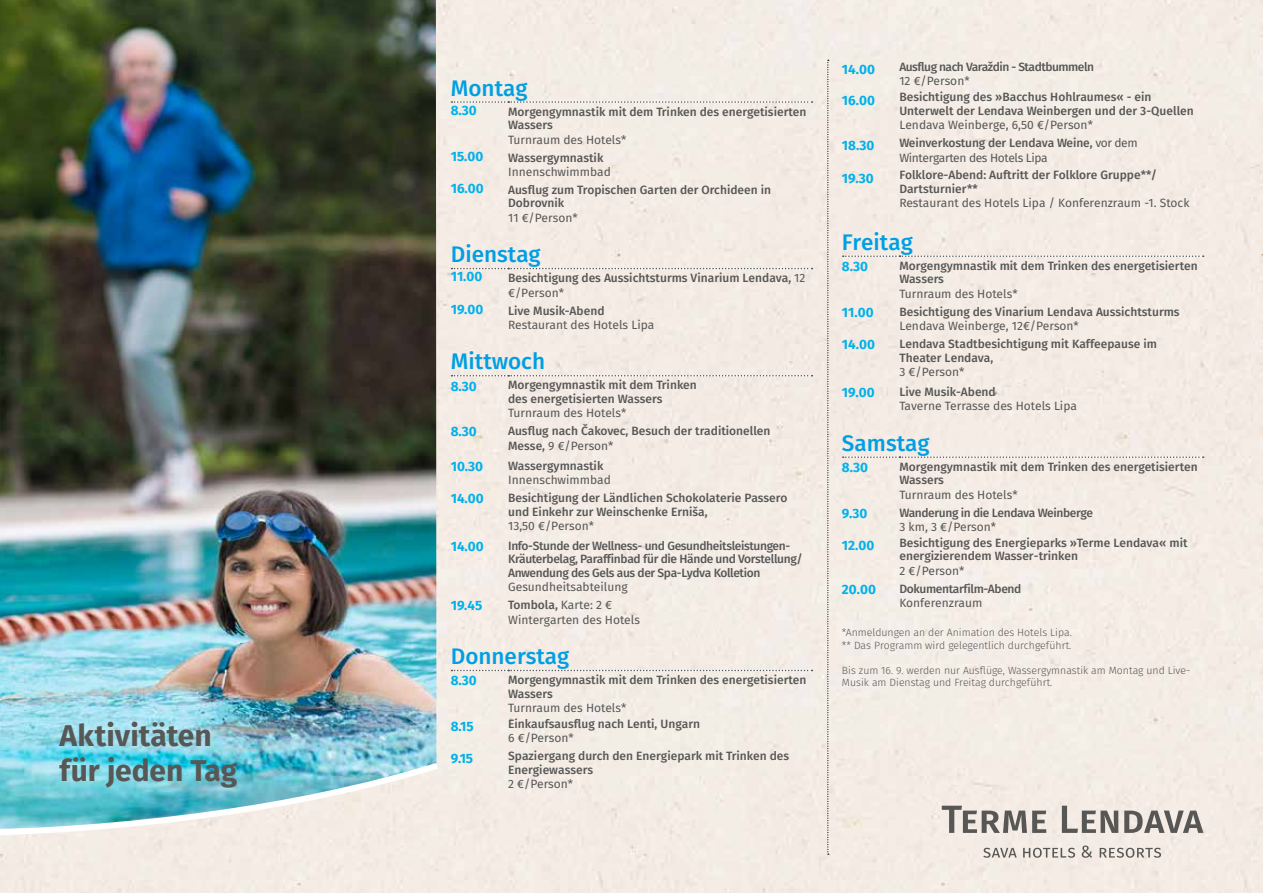
<style>
.page{position:relative;width:1263px;height:893px;background:#f4ece5}
.page>*{position:absolute;margin:0;border:0;box-sizing:border-box;transform-origin:0 0}
.t1{font:700 30px/34.5px "Fira Sans";letter-spacing:-.005em;color:#575756}
.t2{font:500 22.5px "Fira Sans";color:#009fe3}
.t3{font:700 13.5px "Fira Sans";color:#00b1eb}
.t4{font:500 12px/13.5px "Fira Sans";color:#575756}
.t5{font:12px/14.4px "Fira Sans";color:#575756}
.t6{font:500 12px/13.5px "Fira Sans";letter-spacing:-.03em;color:#575756}
.t7{font:12px/14.4px "Fira Sans";letter-spacing:-.03em;color:#575756}
.t8{font:500 12px "Fira Sans";letter-spacing:-.04em;color:#575756}
.t9{font:300 10.5px/12.6px "Fira Sans";color:#575756}
.s1{font-weight:400}
.s2{font-weight:500}
</style>
<div class="page">
<img style="left:0;top:0;width:436px;height:758px">
<img style="left:0;top:758px;width:445px;height:81px">
<svg style="left:827px;top:60px;width:2px;height:795px;background:#c1bbb5"></svg>
<svg style="left:451px;top:268px;width:361px;height:1px"></svg>
<svg style="left:451px;top:375px;width:361px;height:1px"></svg>
<svg style="left:451px;top:101px;width:361px;height:2px"></svg>
<svg style="left:451px;top:670px;width:361px;height:1px"></svg>
<svg style="left:843px;top:255px;width:361px;height:2px"></svg>
<svg style="left:843px;top:456px;width:361px;height:2px"></svg>
<svg style="left:942px;top:806px;width:104px;height:27px;background:#b1aba7"></svg>
<svg style="left:1062px;top:806px;width:56px;height:27px;background:#afaaa6"></svg>
<svg style="left:1124px;top:811px;width:79px;height:22px;background:#a29e9a"></svg>
<svg style="left:983px;top:848px;width:34px;height:10px"></svg>
<svg style="left:1023px;top:848px;width:52px;height:10px"></svg>
<svg style="left:1082px;top:845px;width:10px;height:13px"></svg>
<svg style="left:1100px;top:848px;width:61px;height:10px"></svg>
<h1 class="t1" style="left:60px;top:721px;width:179px">Aktivitäten für jeden Tag</h1>
<h2 class="t2" style="left:451px;top:72px;width:78px">Montag</h2>
<p class="t3" style="left:451px;top:101px;width:28px">8.30</p>
<p class="t4" style="left:508px;top:106px;width:300px">Morgengymnastik mit dem Trinken des energetisierten<br>Wassers</p>
<p class="t5" style="left:508px;top:133px;width:120px">Turnraum des Hotels*</p>
<p class="t3" style="left:451px;top:146px;width:34px">15.00</p>
<p class="t4" style="left:508px;top:151px;width:97px">Wassergymnastik</p>
<p class="t5" style="left:508px;top:165px;width:104px">Innenschwimmbad</p>
<p class="t3" style="left:451px;top:179px;width:34px">16.00</p>
<p class="t4" style="left:508px;top:184px;width:264px">Ausflug zum Tropischen Garten der Orchideen in<br>Dobrovnik</p>
<p class="t5" style="left:508px;top:211px;width:71px">11 €/Person*</p>
<h2 class="t2" style="left:451px;top:239px;width:91px">Dienstag</h2>
<p class="t3" style="left:451px;top:267px;width:33px">11.00</p>
<p class="t4" style="left:508px;top:272px;width:299px;line-height:14.4px">Besichtigung des Aussichtsturms Vinarium Lendava, <span class="s1">12 €/Person*</span></p>
<p class="t3" style="left:451px;top:299px;width:34px">19.00</p>
<p class="t4" style="left:508px;top:304px;width:98px">Live Musik-Abend</p>
<p class="t5" style="left:508px;top:318px;width:148px">Restaurant des Hotels Lipa</p>
<h2 class="t2" style="left:451px;top:346px;width:96px">Mittwoch</h2>
<p class="t3" style="left:451px;top:376px;width:28px">8.30</p>
<p class="t4" style="left:508px;top:379px;width:190px">Morgengymnastik mit dem Trinken des energetisierten Wassers</p>
<p class="t5" style="left:508px;top:407px;width:120px">Turnraum des Hotels*</p>
<p class="t3" style="left:451px;top:422px;width:28px">8.30</p>
<p class="t4" style="left:508px;top:425px;width:264px;line-height:14.4px">Ausflug nach Čakovec, Besuch der traditionellen<br>Messe, <span class="s1">9 €/Person*</span></p>
<p class="t3" style="left:451px;top:457px;width:34px">10.30</p>
<p class="t4" style="left:508px;top:460px;width:97px">Wassergymnastik</p>
<p class="t5" style="left:508px;top:474px;width:104px">Innenschwimmbad</p>
<p class="t3" style="left:451px;top:489px;width:34px">14.00</p>
<p class="t4" style="left:508px;top:492px;width:281px">Besichtigung der Ländlichen Schokolaterie Passero und Einkehr zur Weinschenke Erniša,</p>
<p class="t5" style="left:508px;top:519px;width:87px">13,50 €/Person*</p>
<p class="t3" style="left:451px;top:537px;width:34px">14.00</p>
<p class="t6" style="left:508px;top:540px;width:296px">Info-Stunde der Wellness- und Gesundheitsleistungen-<br>Kräuterbelag, Paraffinbad für die Hände und Vorstellung/<br>Anwendung des Gels aus der Spa-Lydva Kolletion</p>
<p class="t5" style="left:508px;top:581px;width:121px">Gesundheitsabteilung</p>
<p class="t3" style="left:451px;top:596px;width:33px">19.45</p>
<p class="t5" style="left:508px;top:599px;width:133px"><span class="s2">Tombola,</span> Karte: 2 €<br>Wintergarten des Hotels</p>
<h2 class="t2" style="left:451px;top:640px;width:120px">Donnerstag</h2>
<p class="t3" style="left:451px;top:671px;width:28px">8.30</p>
<p class="t4" style="left:508px;top:674px;width:300px">Morgengymnastik mit dem Trinken des energetisierten<br>Wassers</p>
<p class="t5" style="left:508px;top:701px;width:120px">Turnraum des Hotels*</p>
<p class="t3" style="left:451px;top:717px;width:24px">8.15</p>
<p class="t4" style="left:508px;top:718px;width:193px">Einkaufsausflug nach Lenti, Ungarn</p>
<p class="t5" style="left:508px;top:732px;width:67px">6 €/Person*</p>
<p class="t3" style="left:451px;top:749px;width:24px">9.15</p>
<p class="t4" style="left:508px;top:750px;width:282px">Spaziergang durch den Energiepark mit Trinken des<br>Energiewassers</p>
<p class="t5" style="left:508px;top:778px;width:67px">2 €/Person*</p>
<p class="t3" style="left:842px;top:60px;width:34px">14.00</p>
<p class="t8" style="left:899px;top:58px;width:196px">Ausflug nach Varaždin - Stadtbummeln</p>
<p class="t5" style="left:899px;top:75px;width:72px">12 €/Person*</p>
<p class="t3" style="left:842px;top:90px;width:34px">16.00</p>
<p class="t4" style="left:899px;top:91px;width:296px">Besichtigung des »Bacchus Hohlraumes« - ein<br>Unterwelt der Lendava Weinbergen und der 3-Quellen</p>
<p class="t5" style="left:899px;top:119px;width:195px">Lendava Weinberge, 6,50 €/Person*</p>
<p class="t3" style="left:842px;top:136px;width:34px">18.30</p>
<p class="t7" style="left:899px;top:137px;width:240px"><span class="s2">Weinverkostung der Lendava Weine,</span> vor dem<br>Wintergarten des Hotels Lipa</p>
<p class="t3" style="left:842px;top:169px;width:33px">19.30</p>
<p class="t4" style="left:899px;top:169px;width:259px">Folklore-Abend: Auftritt der Folklore Gruppe**/<br>Dartsturnier**</p>
<p class="t5" style="left:899px;top:197px;width:292px">Restaurant des Hotels Lipa / Konferenzraum -1. Stock</p>
<h2 class="t2" style="left:842px;top:226px;width:72px">Freitag</h2>
<p class="t3" style="left:842px;top:257px;width:28px">8.30</p>
<p class="t4" style="left:899px;top:260px;width:300px">Morgengymnastik mit dem Trinken des energetisierten<br>Wassers</p>
<p class="t5" style="left:899px;top:287px;width:120px">Turnraum des Hotels*</p>
<p class="t3" style="left:842px;top:303px;width:33px">11.00</p>
<p class="t4" style="left:899px;top:306px;width:282px">Besichtigung des Vinarium Lendava Aussichtsturms</p>
<p class="t5" style="left:899px;top:320px;width:181px">Lendava Weinberge, 12€/Person*</p>
<p class="t3" style="left:842px;top:335px;width:34px">14.00</p>
<p class="t4" style="left:899px;top:338px;width:259px">Lendava Stadtbesichtigung mit Kaffeepause im<br>Theater Lendava,</p>
<p class="t5" style="left:899px;top:365px;width:67px">3 €/Person*</p>
<p class="t3" style="left:842px;top:383px;width:34px">19.00</p>
<p class="t4" style="left:899px;top:386px;width:98px">Live Musik-Abend</p>
<p class="t5" style="left:899px;top:400px;width:179px">Taverne Terrasse des Hotels Lipa</p>
<h2 class="t2" style="left:842px;top:427px;width:89px">Samstag</h2>
<p class="t3" style="left:842px;top:458px;width:28px">8.30</p>
<p class="t4" style="left:899px;top:461px;width:300px">Morgengymnastik mit dem Trinken des energetisierten<br>Wassers</p>
<p class="t5" style="left:899px;top:488px;width:120px">Turnraum des Hotels*</p>
<p class="t3" style="left:842px;top:504px;width:27px">9.30</p>
<p class="t6" style="left:899px;top:507px;width:195px">Wanderung in die Lendava Weinberge</p>
<p class="t5" style="left:899px;top:521px;width:98px">3 km, 3 €/Person*</p>
<p class="t3" style="left:842px;top:536px;width:34px">12.00</p>
<p class="t4" style="left:899px;top:537px;width:290px">Besichtigung des Energieparks »Terme Lendava« mit energizierendem Wasser-trinken</p>
<p class="t5" style="left:899px;top:564px;width:67px">2 €/Person*</p>
<p class="t3" style="left:842px;top:580px;width:35px">20.00</p>
<p class="t6" style="left:899px;top:583px;width:123px">Dokumentarfilm-Abend</p>
<p class="t5" style="left:899px;top:597px;width:84px">Konferenzraum</p>
<p class="t9" style="left:842px;top:627px;width:231px">*Anmeldungen an der Animation des Hotels Lipa. ** Das Programm wird gelegentlich durchgeführt.</p>
<p class="t9" style="left:842px;top:665px;width:350px">Bis zum 16. 9. werden nur Ausflüge, Wassergymnastik am Montag und Live-<br>Musik am Dienstag und Freitag durchgeführt.</p>
</div>
